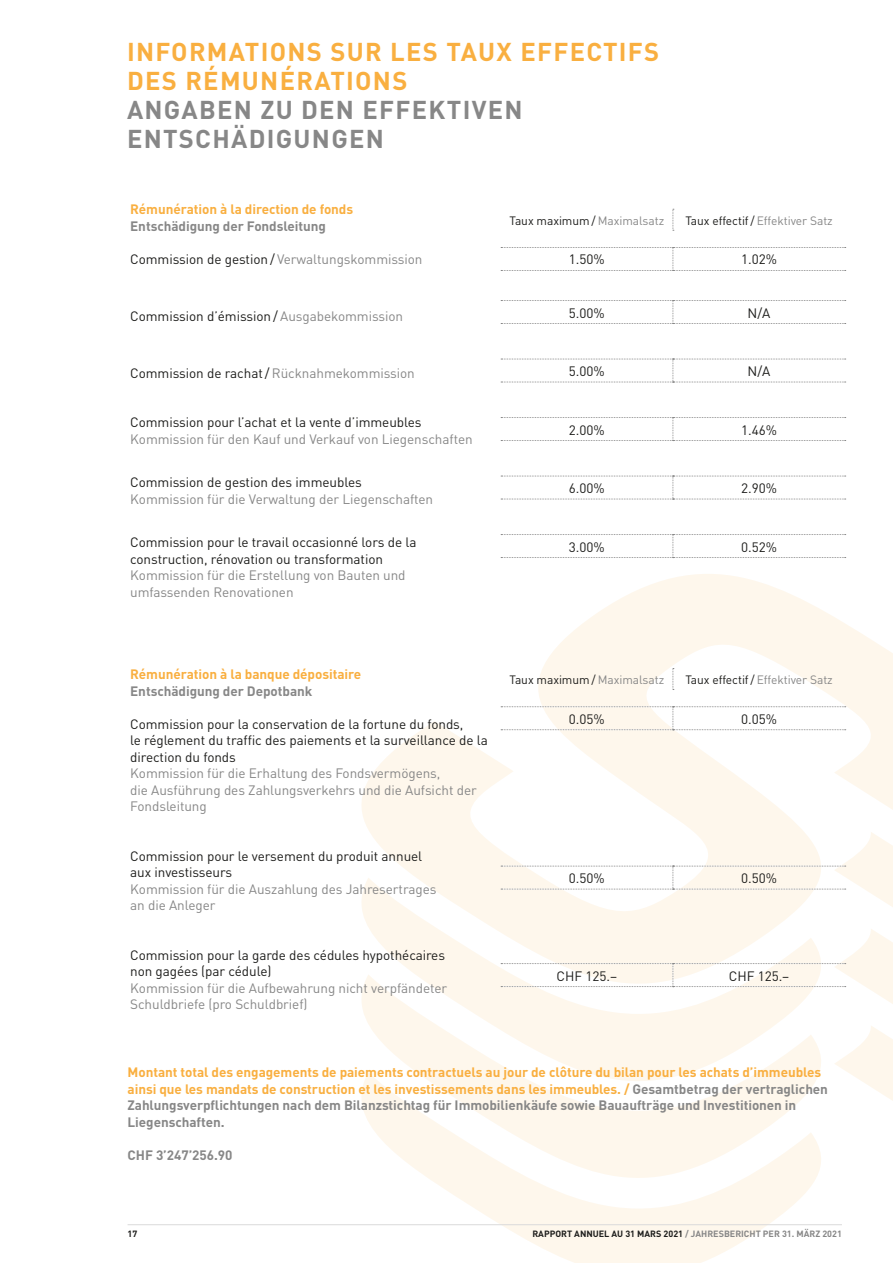
<style>
.page{position:relative;width:893px;height:1263px;background:#fff}
.page>*{position:absolute;margin:0;border:0;box-sizing:border-box;transform-origin:0 0}
.t1{font:700 25.5px/29.2px "DIN";letter-spacing:.05em;color:#f9af40}
.t2{font:700 25.5px/29.2px "DIN";letter-spacing:.05em;color:#878787}
.t3{font:13.5px/16.5px "DIN";letter-spacing:-.005em;color:#1d1d1b}
.t4{font:13.5px/16.5px "DIN";letter-spacing:-.005em;color:#878787}
.t5{font:700 13.5px/16.5px "DIN";letter-spacing:-.005em;color:#f9af40}
.t6{font:700 13.5px "DIN";letter-spacing:-.005em;color:#878787}
.t7{font:12px "DIN";letter-spacing:-.005em;color:#878787}
.t8{font:12px "DIN";letter-spacing:-.005em;color:#1d1d1b}
.t9{font:700 9px "DIN";color:#878787}
.t10{font:700 9px "DIN";color:#1d1d1b}
.s1{color:#1d1d1b}
.s2{color:#878787}
</style>
<div class="page">
<svg style="left:362px;top:574px;width:531px;height:689px;fill:#fef8f0"></svg>
<svg style="left:501px;top:247px;width:345px;height:24px"></svg>
<svg style="left:501px;top:300px;width:345px;height:24px"></svg>
<svg style="left:501px;top:359px;width:345px;height:24px"></svg>
<svg style="left:501px;top:417px;width:345px;height:24px"></svg>
<svg style="left:501px;top:476px;width:345px;height:24px"></svg>
<svg style="left:501px;top:534px;width:345px;height:24px"></svg>
<svg style="left:501px;top:706px;width:345px;height:24px"></svg>
<svg style="left:501px;top:866px;width:345px;height:24px"></svg>
<svg style="left:501px;top:963px;width:345px;height:24px"></svg>
<svg style="left:673px;top:209px;width:1px;height:22px"></svg>
<svg style="left:673px;top:668px;width:1px;height:22px"></svg>
<hr style="left:128px;top:1224px;width:714px;height:1px;background:#dadada">
<h1 class="t1" style="left:127px;top:36px;width:534px">INFORMATIONS SUR LES TAUX EFFECTIFS<br>DES RÉMUNÉRATIONS</h1>
<h1 class="t2" style="left:127px;top:94px;width:397px">ANGABEN ZU DEN EFFEKTIVEN<br>ENTSCHÄDIGUNGEN</h1>
<p class="t5" style="left:130px;top:201px;width:224px">Rémunération à la direction de fonds</p>
<p class="t6" style="left:130px;top:217px;width:197px">Entschädigung der Fondsleitung</p>
<p class="t4" style="left:130px;top:251px;width:294px"><span class="s1">Commission de gestion /</span> Verwaltungskommission</p>
<p class="t3" style="left:130px;top:307px;width:274px">Commission d’émission / <span class="s2">Ausgabekommission</span></p>
<p class="t3" style="left:130px;top:364px;width:286px">Commission de rachat / <span class="s2">Rücknahmekommission</span></p>
<p class="t3" style="left:130px;top:414px;width:293px">Commission pour l’achat et la vente d’immeubles</p>
<p class="t4" style="left:130px;top:430px;width:344px">Kommission für den Kauf und Verkauf von Liegenschaften</p>
<p class="t3" style="left:130px;top:474px;width:233px">Commission de gestion des immeubles</p>
<p class="t4" style="left:130px;top:490px;width:304px">Kommission für die Verwaltung der Liegenschaften</p>
<p class="t3" style="left:130px;top:534px;width:288px">Commission pour le travail occasionné lors de la construction, rénovation ou transformation</p>
<p class="t4" style="left:130px;top:567px;width:277px">Kommission für die Erstellung von Bauten und umfassenden Renovationen</p>
<p class="t8" style="left:509px;top:213px;width:156px">Taux maximum / <span class="s2">Maximalsatz</span></p>
<p class="t7" style="left:685px;top:213px;width:149px"><span class="s1">Taux effectif /</span> Effektiver Satz</p>
<p class="t3" style="left:569px;top:251px;width:37px">1.50%</p>
<p class="t3" style="left:741px;top:251px;width:37px">1.02%</p>
<p class="t3" style="left:569px;top:304px;width:37px">5.00%</p>
<p class="t3" style="left:748px;top:304px;width:24px">N/A</p>
<p class="t3" style="left:569px;top:363px;width:37px">5.00%</p>
<p class="t3" style="left:748px;top:363px;width:24px">N/A</p>
<p class="t3" style="left:569px;top:421px;width:37px">2.00%</p>
<p class="t3" style="left:741px;top:421px;width:37px">1.46%</p>
<p class="t3" style="left:569px;top:480px;width:37px">6.00%</p>
<p class="t3" style="left:741px;top:480px;width:37px">2.90%</p>
<p class="t3" style="left:569px;top:538px;width:37px">3.00%</p>
<p class="t3" style="left:741px;top:538px;width:37px">0.52%</p>
<p class="t5" style="left:130px;top:666px;width:232px">Rémunération à la banque dépositaire</p>
<p class="t6" style="left:130px;top:682px;width:184px">Entschädigung der Depotbank</p>
<p class="t3" style="left:130px;top:715px;width:359px">Commission pour la conservation de la fortune du fonds,<br>le réglement du traffic des paiements et la surveillance de la direction du fonds</p>
<p class="t4" style="left:130px;top:765px;width:348px">Kommission für die Erhaltung des Fondsvermögens,<br>die Ausführung des Zahlungsverkehrs und die Aufsicht der<br>Fondsleitung</p>
<p class="t3" style="left:130px;top:847px;width:294px">Commission pour le versement du produit annuel aux investisseurs</p>
<p class="t4" style="left:130px;top:880px;width:308px">Kommission für die Auszahlung des Jahresertrages an die Anleger</p>
<p class="t3" style="left:130px;top:946px;width:316px">Commission pour la garde des cédules hypothécaires non gagées (par cédule)</p>
<p class="t4" style="left:130px;top:979px;width:318px">Kommission für die Aufbewahrung nicht verpfändeter<br>Schuldbriefe (pro Schuldbrief)</p>
<p class="t8" style="left:509px;top:672px;width:156px">Taux maximum / <span class="s2">Maximalsatz</span></p>
<p class="t7" style="left:685px;top:672px;width:149px"><span class="s1">Taux effectif /</span> Effektiver Satz</p>
<p class="t3" style="left:569px;top:710px;width:37px">0.05%</p>
<p class="t3" style="left:741px;top:710px;width:37px">0.05%</p>
<p class="t3" style="left:569px;top:870px;width:37px">0.50%</p>
<p class="t3" style="left:741px;top:870px;width:37px">0.50%</p>
<p class="t3" style="left:557px;top:967px;width:62px">CHF 125.–</p>
<p class="t3" style="left:729px;top:967px;width:62px">CHF 125.–</p>
<p class="t5" style="left:128px;top:1063px;width:702px">Montant total des engagements de paiements contractuels au jour de clôture du bilan pour les achats d’immeubles ainsi que les mandats de construction et les investissements dans les immeubles. / <span class="s2">Gesamtbetrag der vertraglichen Zahlungsverpflichtungen nach dem Bilanzstichtag für Immobilienkäufe sowie Bauaufträge und Investitionen in Liegenschaften.</span></p>
<p class="t6" style="left:128px;top:1146px;width:106px">CHF 3’247’256.90</p>
<p class="t10" style="left:128px;top:1228px;width:11px">17</p>
<p class="t9" style="left:532px;top:1228px;width:311px"><span class="s1">RAPPORT ANNUEL AU 31 MARS 2021</span> / JAHRESBERICHT PER 31. MÄRZ 2021</p>
</div>
